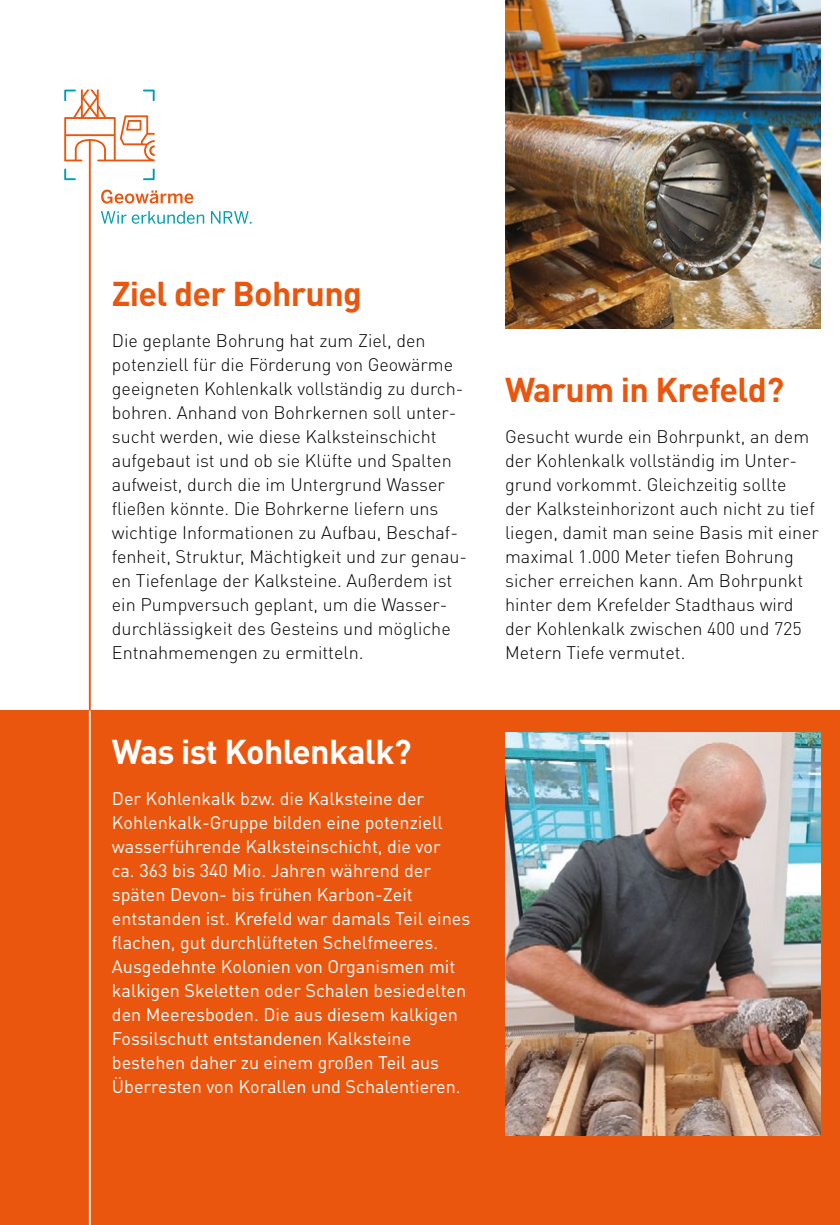
<style>
.page{position:relative;width:840px;height:1225px;background:#fff}
.page>*{position:absolute;margin:0;border:0;box-sizing:border-box;transform-origin:0 0}
.t1{font:700 34px "DIN Pro";letter-spacing:-.02em;color:#ea560d}
.t2{font:700 34px "DIN Pro";letter-spacing:-.02em;color:#fff}
.t3{font:300 18px/24px "DIN Pro";color:#000}
.t4{font:18px/24px "DIN Pro";color:#fff}
</style>
<div class="page">
<div style="left:0;top:710px;width:839px;height:515px;background:#ea560d"></div>
<img style="left:505px;top:0;width:315px;height:328px">
<img style="left:505px;top:732px;width:315px;height:404px">
<svg style="left:64px;top:90px;width:90px;height:620px"></svg>
<svg style="left:149px;top:145px;width:5px;height:11px"></svg>
<svg style="left:64px;top:90px;width:12px;height:11px"></svg>
<svg style="left:64px;top:168px;width:12px;height:12px"></svg>
<svg style="left:143px;top:90px;width:11px;height:11px"></svg>
<svg style="left:143px;top:168px;width:11px;height:12px"></svg>
<svg style="left:101px;top:211px;width:150px;height:13px"></svg>
<svg style="left:101px;top:190px;width:92px;height:14px"></svg>
<svg style="left:88px;top:710px;width:3px;height:515px;background:#f6bea3"></svg>
<h1 class="t1" style="left:112px;top:270px;width:251px">Ziel der Bohrung</h1>
<p class="t3" style="left:112px;top:327px;width:356px">Die geplante Bohrung hat zum Ziel, den potenziell für die Förderung von Geowärme geeigneten Kohlenkalk vollständig zu durch&shy;bohren. Anhand von Bohrkernen soll unter&shy;sucht werden, wie diese Kalksteinschicht aufgebaut ist und ob sie Klüfte und Spalten aufweist, durch die im Untergrund Wasser fließen könnte. Die Bohrkerne liefern uns wichtige Informationen zu Aufbau, Beschaf&shy;fenheit, Struktur, Mächtigkeit und zur genau&shy;en Tiefenlage der Kalksteine. Außerdem ist ein Pumpversuch geplant, um die Wasser&shy;durchlässigkeit des Gesteins und mögliche Entnahmemengen zu ermitteln.</p>
<h1 class="t2" style="left:112px;top:729px;width:301px">Was ist Kohlenkalk?</h1>
<p class="t4" style="left:112px;top:786px;width:360px">Der Kohlenkalk bzw. die Kalksteine der Kohlenkalk-Gruppe bilden eine potenziell wasserführende Kalksteinschicht, die vor<br>ca. 363 bis 340 Mio. Jahren während der späten Devon- bis frühen Karbon-Zeit entstanden ist. Krefeld war damals Teil eines flachen, gut durchlüfteten Schelfmeeres.<br>Ausgedehnte Kolonien von Organismen mit kalkigen Skeletten oder Schalen besiedelten den Meeresboden. Die aus diesem kalkigen Fossilschutt entstandenen Kalksteine bestehen daher zu einem großen Teil aus Überresten von Korallen und Schalentieren.</p>
<h1 class="t1" style="left:505px;top:366px;width:280px">Warum in Krefeld?</h1>
<p class="t3" style="left:505px;top:423px;width:315px">Gesucht wurde ein Bohrpunkt, an dem der Kohlenkalk vollständig im Unter&shy;grund vorkommt. Gleichzeitig sollte<br>der Kalksteinhorizont auch nicht zu tief liegen, damit man seine Basis mit einer maximal 1.000 Meter tiefen Bohrung sicher erreichen kann. Am Bohrpunkt hinter dem Krefelder Stadthaus wird der Kohlenkalk zwischen 400 und 725<br>Metern Tiefe vermutet.</p>
</div>
